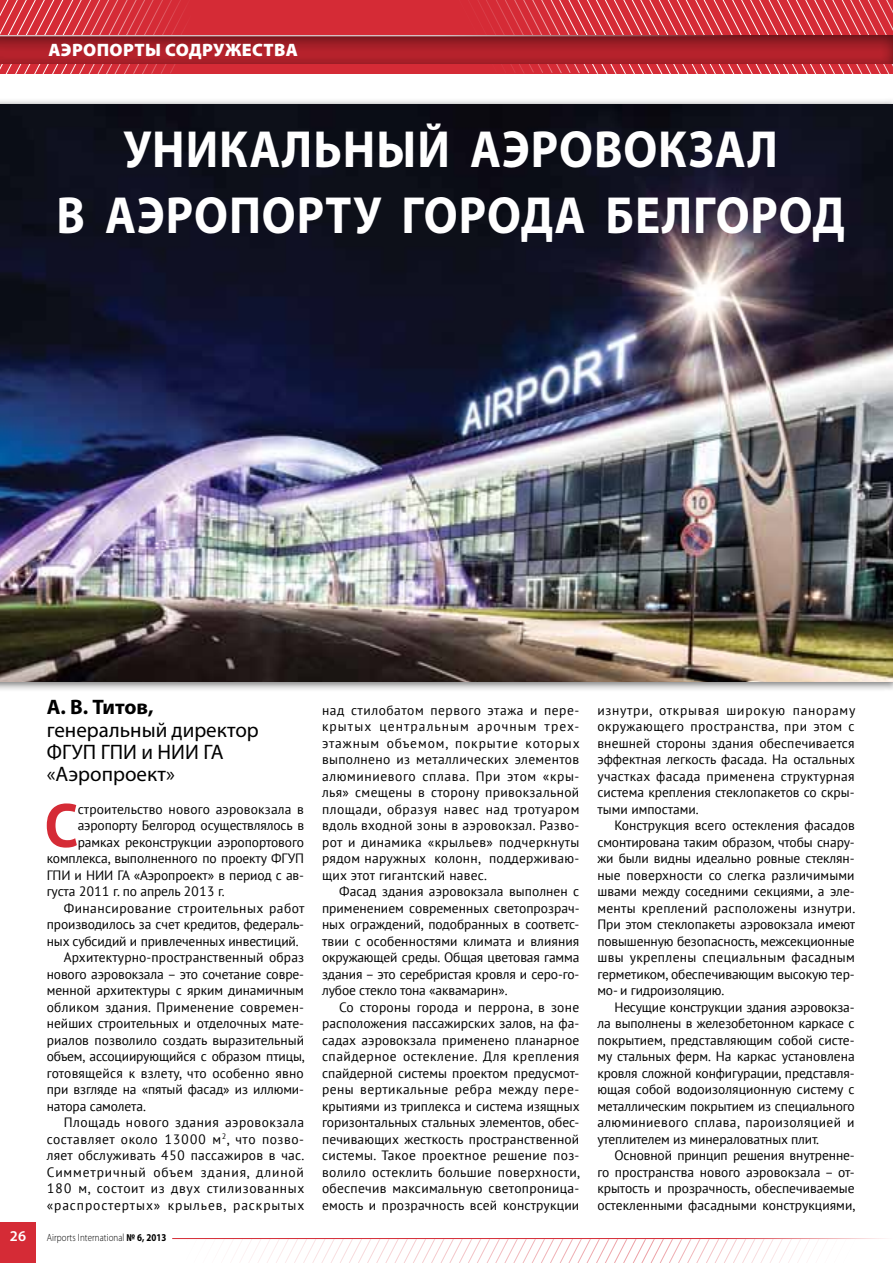
<style>
.page{position:relative;width:893px;height:1263px;background:#fff}
.page>*{position:absolute;margin:0;border:0;box-sizing:border-box;transform-origin:0 0}
.t1{font:700 60.6px "PT Sans";color:#d52b36}
.t2{font:700 52.5px/65.2px "Myriad Pro";letter-spacing:.02em;color:#fff;text-align:center;scale:.9 1}
.t3{font:21px/22.5px "Myriad Pro";color:#000}
.t4{font:700 21px "Myriad Pro";color:#000}
.t5{font:900 18px "Myriad Pro";letter-spacing:.02em;color:#fff}
.t6{font:600 15px "Myriad Pro";color:#fff}
.t7{font:13.5px/16.5px "PT Sans";color:#000;text-align:justify}
.t8{font:13.5px "PT Sans";letter-spacing:.02em;color:#000}
.t9{font:13.5px "PT Sans";letter-spacing:.065em;color:#000}
.t10{font:13.5px "PT Sans";letter-spacing:.04em;color:#000}
.t11{font:13.5px "PT Sans";letter-spacing:.03em;color:#000}
.t12{font:13.5px "PT Sans";letter-spacing:.05em;color:#000}
.t13{font:13.5px "PT Sans";letter-spacing:.035em;color:#000}
.t14{font:300 10.5px "Myriad Pro";letter-spacing:.01em;color:#000;scale:.85 1}
.s1{font-weight:700}
</style>
<div class="page">
<div style="left:0;top:0;width:893px;height:73px;background:#d52b36"></div>
<svg style="left:0;top:0;width:222px;height:74px"></svg>
<div style="left:0;top:1222px;width:35px;height:41px;background:#d52b36"></div>
<svg style="left:35px;top:1238px;width:850px;height:25px"></svg>
<svg style="left:427px;top:0;width:466px;height:74px"></svg>
<div style="left:0;top:35px;width:893px;height:31px;background:#000;opacity:.6"></div>
<hr style="left:0;top:35px;width:809px;height:1px;background:#fff">
<hr style="left:892px;top:35px;width:1px;height:31px;background:#000;opacity:.6">
<div style="left:0;top:97px;width:893px;height:594px;background:#000;opacity:.55"></div>
<img style="left:0;top:104px;width:893px;height:578px">
<h3 class="t5" style="left:48px;top:40px;width:248px">Аэропорты Содружества</h3>
<h2 class="t2" style="left:57px;top:115px;width:877px">уникальный аэровокзал<br>в аэропорту города Белгород</h2>
<h3 class="t4" style="left:47px;top:693px;width:108px">А. В. Титов,</h3>
<h3 class="t3" style="left:47px;top:718px;width:214px">генеральный директор<br>ФГУП ГПИ и НИИ ГА «Аэропроект»</h3>
<h1 class="t1" style="left:44px;top:785px;width:35px">С</h1>
<p class="t7" style="left:78px;top:800px;width:228px">строительство нового аэровокзала в</p>
<p class="t7" style="left:78px;top:817px;width:228px">аэропорту Белгород осуществлялось в</p>
<p class="t7" style="left:78px;top:833px;width:228px">рамках реконструкции аэропортового</p>
<p class="t7" style="left:47px;top:850px;width:259px">комплекса, выполненного по проекту ФГУП</p>
<p class="t7" style="left:47px;top:866px;width:259px">ГПИ и НИИ ГА «Аэропроект» в период с ав-</p>
<p class="t7" style="left:47px;top:883px;width:179px">густа 2011 г. по апрель 2013 г.</p>
<p class="t11" style="left:64px;top:899px;width:242px">Финансирование строительных работ</p>
<p class="t7" style="left:47px;top:916px;width:259px">производилось за счет кредитов, федераль-</p>
<p class="t7" style="left:47px;top:932px;width:253px">ных субсидий и привлеченных инвестиций.</p>
<p class="t7" style="left:64px;top:949px;width:242px">Архитектурно-пространственный образ</p>
<p class="t7" style="left:47px;top:965px;width:259px">нового аэровокзала – это сочетание совре-</p>
<p class="t7" style="left:47px;top:982px;width:259px">менной архитектуры с ярким динамичным</p>
<p class="t8" style="left:47px;top:998px;width:259px">обликом здания. Применение современ-</p>
<p class="t7" style="left:47px;top:1015px;width:259px">нейших строительных и отделочных мате-</p>
<p class="t7" style="left:47px;top:1031px;width:259px">риалов позволило создать выразительный</p>
<p class="t7" style="left:47px;top:1048px;width:259px">объем, ассоциирующийся с образом птицы,</p>
<p class="t7" style="left:47px;top:1064px;width:259px">готовящейся к взлету, что особенно явно</p>
<p class="t7" style="left:47px;top:1081px;width:259px">при взгляде на «пятый фасад» из иллюми-</p>
<p class="t7" style="left:47px;top:1097px;width:101px">натора самолета.</p>
<p class="t13" style="left:64px;top:1114px;width:242px">Площадь нового здания аэровокзала</p>
<p class="t10" style="left:47px;top:1130px;width:259px">составляет около 13000 м<sup>2</sup>, что позво-</p>
<p class="t8" style="left:47px;top:1147px;width:259px">ляет обслуживать 450 пассажиров в час.</p>
<p class="t9" style="left:47px;top:1163px;width:259px">Симметричный объем здания, длиной</p>
<p class="t12" style="left:47px;top:1180px;width:259px">180 м, состоит из двух стилизованных</p>
<p class="t9" style="left:47px;top:1196px;width:259px">«распростертых» крыльев, раскрытых</p>
<p class="t6" style="left:10px;top:1228px;width:18px">26</p>
<p class="t14" style="left:47px;top:1232px;width:142px">Airports International <span class="s1">№ 6, 2013</span></p>
<p class="t7" style="left:322px;top:701px;width:259px">над стилобатом первого этажа и пере&shy;крытых центральным арочным трех&shy;этажным объемом, покрытие которых выполнено из металлических элементов алюминиевого сплава. При этом «кры&shy;лья» смещены в сторону привокзальной площади, образуя навес над тротуаром вдоль входной зоны в аэровокзал. Разво&shy;рот и динамика «крыльев» подчеркнуты рядом наружных колонн, поддерживаю&shy;щих этот гигантский навес.</p>
<p class="t7" style="left:322px;top:883px;width:259px;text-indent:17px">Фасад здания аэровокзала выполнен с применением современных светопрозрач&shy;ных ограждений, подобранных в соответс&shy;твии с особенностями климата и влияния окружающей среды. Общая цветовая гамма здания – это серебристая кровля и серо-го&shy;лубое стекло тона «аквамарин».</p>
<p class="t7" style="left:322px;top:998px;width:259px;text-indent:17px">Со стороны города и перрона, в зоне расположения пассажирских залов, на фа&shy;садах аэровокзала применено планарное спайдерное остекление. Для крепления спайдерной системы проектом предусмот&shy;рены вертикальные ребра между пере&shy;крытиями из триплекса и система изящных горизонтальных стальных элементов, обес&shy;печивающих жесткость пространственной системы. Такое проектное решение поз&shy;волило остеклить большие поверхности, обеспечив максимальную светопроница&shy;емость и прозрачность всей конструкции</p>
<p class="t7" style="left:597px;top:701px;width:259px">изнутри, открывая широкую панораму окружающего пространства, при этом с внешней стороны здания обеспечивается эффектная легкость фасада. На остальных участках фасада применена структурная система крепления стеклопакетов со скры&shy;тыми импостами.</p>
<p class="t7" style="left:597px;top:817px;width:259px;text-indent:17px">Конструкция всего остекления фасадов смонтирована таким образом, чтобы снару&shy;жи были видны идеально ровные стеклян&shy;ные поверхности со слегка различимыми швами между соседними секциями, а эле&shy;менты креплений расположены изнутри.<br>При этом стеклопакеты аэровокзала имеют повышенную безопасность, межсекционные швы укреплены специальным фасадным герметиком, обеспечивающим высокую тер&shy;мо- и гидроизоляцию.</p>
<p class="t7" style="left:597px;top:998px;width:259px;text-indent:17px">Несущие конструкции здания аэровокза&shy;ла выполнены в железобетонном каркасе с покрытием, представляющим собой систе&shy;му стальных ферм. На каркас установлена кровля сложной конфигурации, представля&shy;ющая собой водоизоляционную систему с металлическим покрытием из специального алюминиевого сплава, пароизоляцией и утеплителем из минераловатных плит.</p>
<p class="t7" style="left:597px;top:1147px;width:259px;text-indent:17px">Основной принцип решения внутренне&shy;го пространства нового аэровокзала – от&shy;крытость и прозрачность, обеспечиваемые остекленными фасадными конструкциями,</p>
</div>
